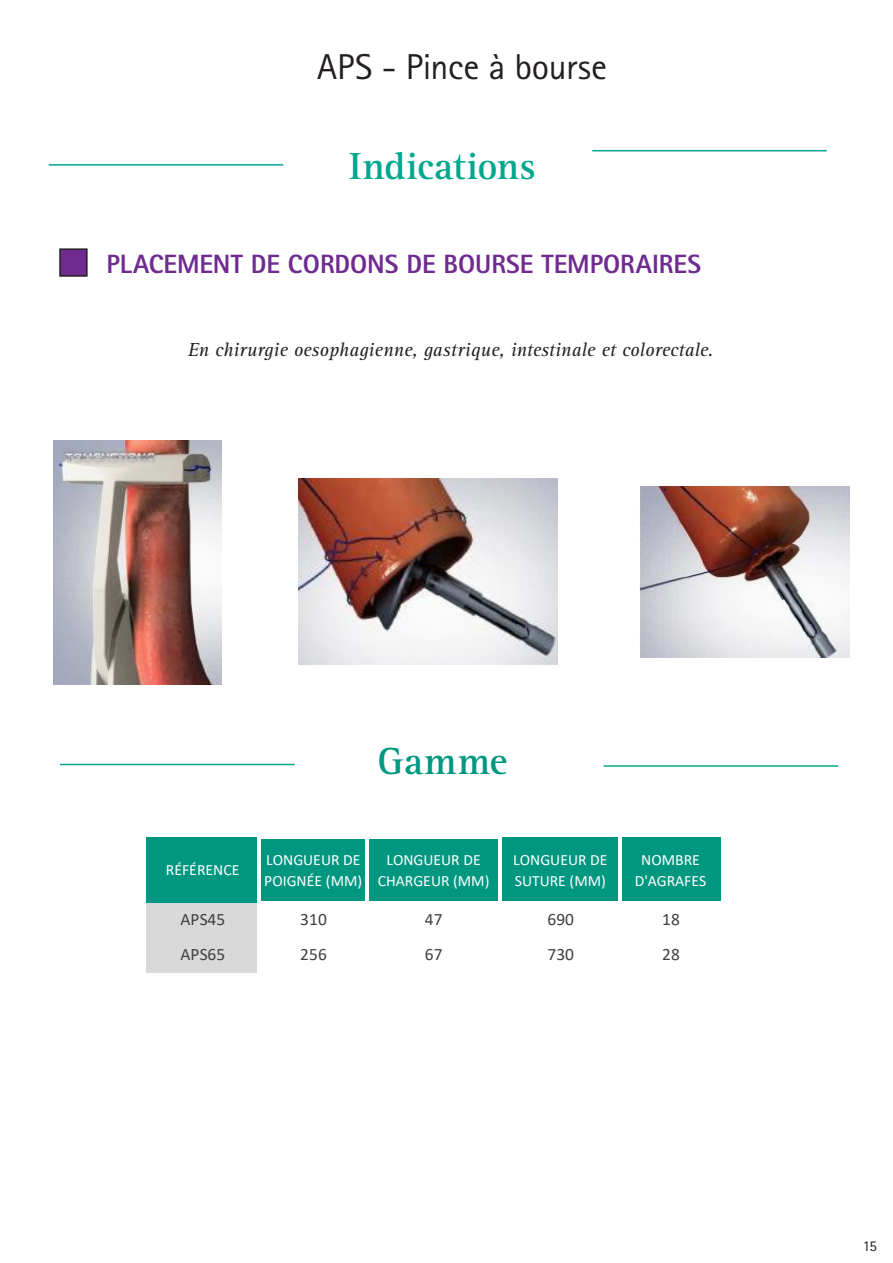
<style>
.page{position:relative;width:893px;height:1263px;background:#fff}
.page>*{position:absolute;margin:0;border:0;box-sizing:border-box;transform-origin:0 0}
.t1{font:700 39px "Rotis Serif Pro";letter-spacing:-.005em;color:#00a78e}
.t2{font:700 39px "Rotis Serif Pro";letter-spacing:.015em;color:#009781}
.Bodytext__Box{font:36px "Rotis Sans Serif Pro";letter-spacing:-.005em;color:#231f20}
.Bodytext__Box-2{font:800 26.4px "Rotis Sans Serif Pro";letter-spacing:-.005em;color:#702b91}
.Bodytext__Box-3{font:italic 19.5px "Rotis Serif Pro";color:#231f20}
.t3{font:17.4px "Calibri";letter-spacing:.005em;color:#404040}
.t4{font:15.75px/20.5px "Calibri";color:#fff}
.Bodytext__Box-4{font:15px "Rotis Sans Serif Pro";color:#231f20}
</style>
<div class="page">
<hr style="left:49px;top:164px;width:234px;height:2px;background:#00a78e">
<hr style="left:592px;top:150px;width:235px;height:1px;background:#00a78e">
<img style="left:53px;top:440px;width:168px;height:245px">
<img style="left:299px;top:478px;width:258px;height:187px">
<img style="left:639px;top:486px;width:210px;height:171px">
<hr style="left:60px;top:764px;width:235px;height:1px;background:#00a78e">
<hr style="left:604px;top:765px;width:234px;height:2px;background:#00a78e">
<div style="left:60px;top:249px;width:27px;height:27px;background:#702b91"></div>
<div style="left:59px;top:248px;width:29px;height:29px;border:2px solid #231f20"></div>
<div style="left:146px;top:837px;width:575px;height:66px;background:#009781"></div>
<div style="left:146px;top:903px;width:113px;height:69px;background:#d9d9d9"></div>
<hr style="left:258px;top:836px;width:3px;height:136px;background:#fff">
<hr style="left:365px;top:838px;width:3px;height:134px;background:#fff">
<hr style="left:498px;top:838px;width:3px;height:134px;background:#fff">
<hr style="left:619px;top:837px;width:3px;height:135px;background:#fff">
<hr style="left:261px;top:836px;width:240px;height:2px;background:#fff">
<hr style="left:261px;top:901px;width:460px;height:3px;background:#fff">
<p class="Bodytext__Box" style="left:317px;top:46px;width:292px">APS - Pince à bourse</p>
<h1 class="t1" style="left:349px;top:142px;width:188px">Indications</h1>
<p class="Bodytext__Box-2" style="left:106px;top:247px;width:596px">PLACEMENT DE CORDONS DE BOURSE TEMPORAIRES</p>
<p class="Bodytext__Box-3" style="left:188px;top:338px;width:527px">En chirurgie oesophagienne, gastrique, intestinale et colorectale.</p>
<h1 class="t2" style="left:377px;top:736px;width:132px">Gamme</h1>
<p class="t4" style="left:166px;top:859px;width:75px">RÉFÉRENCE</p>
<p class="t4" style="left:264px;top:849px;width:99px">LONGUEUR DE<br>POIGNÉE (MM)</p>
<p class="t4" style="left:378px;top:849px;width:113px;text-align:center">LONGUEUR DE<br>CHARGEUR (MM)</p>
<p class="t4" style="left:513px;top:849px;width:96px">LONGUEUR DE<br>SUTURE (MM)</p>
<p class="t4" style="left:635px;top:849px;width:73px;text-align:center">NOMBRE<br>D'AGRAFES</p>
<p class="t3" style="left:181px;top:907px;width:46px">APS45</p>
<p class="t3" style="left:300px;top:907px;width:28px">310</p>
<p class="t3" style="left:425px;top:907px;width:19px">47</p>
<p class="t3" style="left:547px;top:907px;width:28px">690</p>
<p class="t3" style="left:662px;top:907px;width:19px">18</p>
<p class="t3" style="left:181px;top:942px;width:46px">APS65</p>
<p class="t3" style="left:300px;top:942px;width:28px">256</p>
<p class="t3" style="left:425px;top:942px;width:19px">67</p>
<p class="t3" style="left:547px;top:942px;width:28px">730</p>
<p class="t3" style="left:662px;top:942px;width:19px">28</p>
<p class="Bodytext__Box-4" style="left:863px;top:1237px;width:16px">15</p>
</div>
